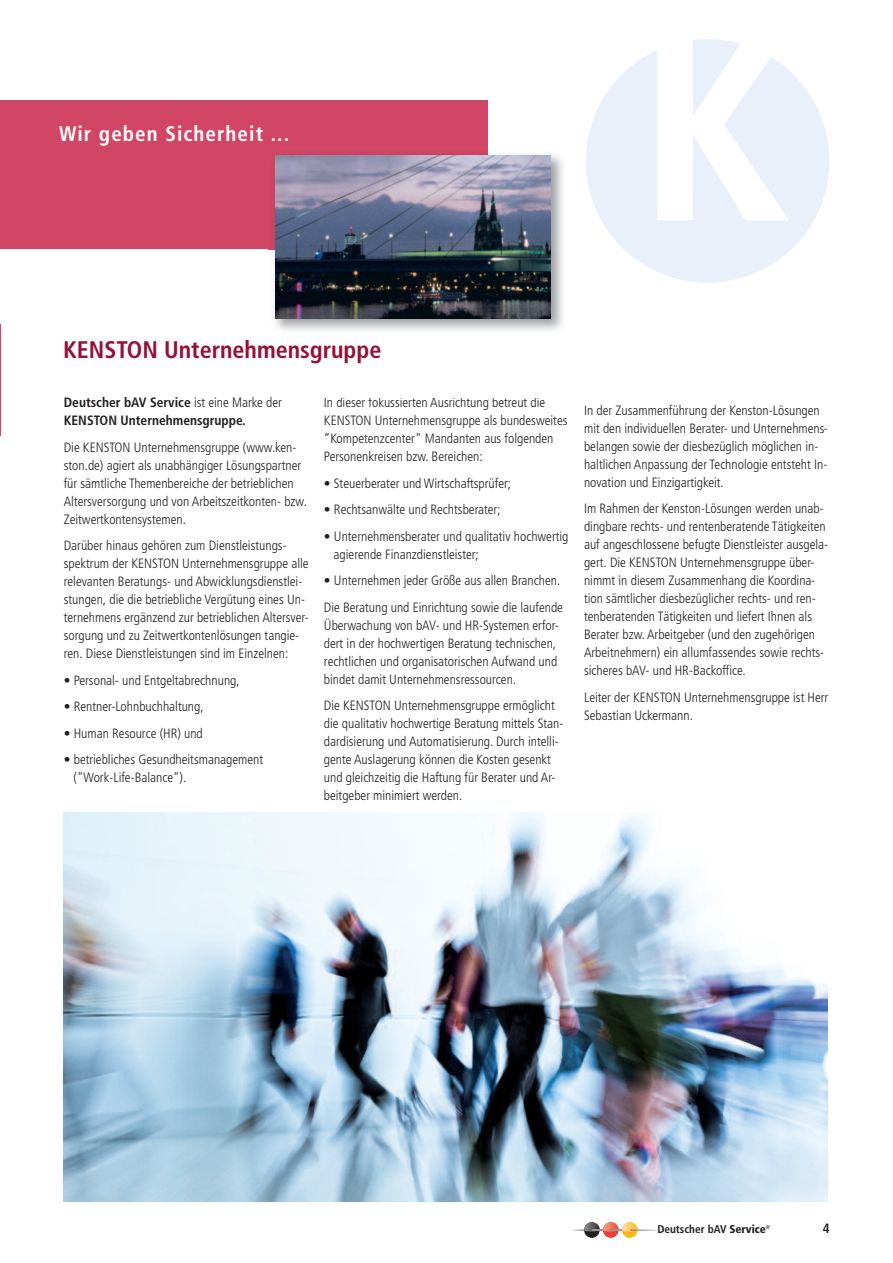
<style>
.page{position:relative;width:893px;height:1263px;background:#fff}
.page>*{position:absolute;margin:0;border:0;box-sizing:border-box;transform-origin:0 0}
.t1{font:700 condensed 24px "Frutiger";color:#971039}
.t2{font:700 condensed 21px "Frutiger";letter-spacing:.05em;color:#fff}
.t3{font:300 condensed 13.5px/18px "Frutiger";color:#231f20}
.t4{font:700 condensed 13.5px/18px "Frutiger";color:#231f20}
.t5{font:700 condensed 11.25px "Frutiger";color:#231f20}
.t6{font:condensed 5.4px "Frutiger";color:#231f20}
.s1{font-weight:300}
.s2{font-weight:900}
</style>
<div class="page">
<svg style="left:584px;top:1222px;width:16px;height:16px"></svg>
<svg style="left:572px;top:1229px;width:12px;height:2px"></svg>
<img style="left:584px;top:1222px;width:16px;height:9px">
<svg style="left:603px;top:1222px;width:16px;height:16px"></svg>
<img style="left:603px;top:1222px;width:16px;height:7px">
<svg style="left:622px;top:1222px;width:16px;height:16px"></svg>
<img style="left:622px;top:1222px;width:16px;height:7px">
<svg style="left:658px;top:1229px;width:6px;height:2px"></svg>
<svg style="left:592px;top:1229px;width:46px;height:2px"></svg>
<hr style="left:0;top:201px;width:1px;height:234px;background:#d04664">
<svg style="left:693px;top:39px;width:47px;height:11px"></svg>
<svg style="left:586px;top:50px;width:243px;height:233px;fill:#e9f0f9"></svg>
<div style="left:0;top:100px;width:488px;height:149px;background:#d04664"></div>
<img style="left:269px;top:154px;width:294px;height:177px">
<img style="left:276px;top:155px;width:274px;height:163px">
<img style="left:64px;top:812px;width:764px;height:390px">
<h2 class="t2" style="left:59px;top:125px;width:231px">Wir geben Sicherheit ...</h2>
<h1 class="t1" style="left:63px;top:340px;width:320px">KENSTON Unternehmensgruppe</h1>
<p class="t4" style="left:64px;top:395px;width:220px">Deutscher bAV Service <span class="s1">ist eine Marke der<br></span>KENSTON Unternehmensgruppe.</p>
<p class="t3" style="left:64px;top:439px;width:245px">Die KENSTON Unternehmensgruppe (www.ken&shy;ston.de) agiert als unabhängiger Lösungspartner für sämtliche Themenbereiche der betrieblichen Altersversorgung und von Arbeitszeitkonten- bzw.<br>Zeitwertkontensystemen.</p>
<p class="t3" style="left:64px;top:538px;width:246px">Darüber hinaus gehören zum Dienstleistungs&shy;spektrum der KENSTON Unternehmensgruppe alle relevanten Beratungs- und Abwicklungsdienstlei&shy;stungen, die die betriebliche Vergütung eines Un&shy;ternehmens ergänzend zur betrieblichen Altersver&shy;sorgung und zu Zeitwertkontenlösungen tangie&shy;ren. Diese Dienstleistungen sind im Einzelnen:</p>
<p class="t3" style="left:64px;top:672px;width:177px">• Personal- und Entgeltabrechnung,</p>
<p class="t3" style="left:64px;top:699px;width:141px">• Rentner-Lohnbuchhaltung,</p>
<p class="t3" style="left:64px;top:725px;width:141px">• Human Resource (HR) und</p>
<p class="t3" style="left:73px;top:752px;width:191px;text-indent:-10px">• betriebliches Gesundheitsmanagement ("Work-Life-Balance").</p>
<p class="t3" style="left:324px;top:395px;width:245px">In dieser fokussierten Ausrichtung betreut die KENSTON Unternehmensgruppe als bundesweites “Kompetenzcenter" Mandanten aus folgenden Personenkreisen bzw. Bereichen:</p>
<p class="t3" style="left:324px;top:475px;width:189px">• Steuerberater und Wirtschaftsprüfer;</p>
<p class="t3" style="left:324px;top:502px;width:178px">• Rechtsanwälte und Rechtsberater;</p>
<p class="t3" style="left:334px;top:528px;width:236px;text-indent:-10px">• Unternehmensberater und qualitativ hochwertig agierende Finanzdienstleister;</p>
<p class="t3" style="left:324px;top:568px;width:241px;line-height:26.5px">• Unternehmen jeder Größe aus allen Branchen.<br>Die Beratung und Einrichtung sowie die laufende</p>
<p class="t3" style="left:324px;top:617px;width:236px">Überwachung von bAV- und HR-Systemen erfor&shy;dert in der hochwertigen Beratung technischen, rechtlichen und organisatorischen Aufwand und bindet damit Unternehmensressourcen.</p>
<p class="t3" style="left:324px;top:698px;width:241px">Die KENSTON Unternehmensgruppe ermöglicht die qualitativ hochwertige Beratung mittels Stan&shy;dardisierung und Automatisierung. Durch intelli&shy;gente Auslagerung können die Kosten gesenkt und gleichzeitig die Haftung für Berater und Ar&shy;beitgeber minimiert werden.</p>
<p class="t3" style="left:584px;top:402px;width:245px">In der Zusammenführung der Kenston-Lösungen mit den individuellen Berater- und Unternehmens&shy;belangen sowie der diesbezüglich möglichen in&shy;haltlichen Anpassung der Technologie entsteht In&shy;novation und Einzigartigkeit.</p>
<p class="t3" style="left:584px;top:501px;width:246px">Im Rahmen der Kenston-Lösungen werden unab&shy;dingbare rechts- und rentenberatende Tätigkeiten auf angeschlossene befugte Dienstleister ausgela&shy;gert. Die KENSTON Unternehmensgruppe über&shy;nimmt in diesem Zusammenhang die Koordina&shy;tion sämtlicher diesbezüglicher rechts- und ren&shy;tenberatenden Tätigkeiten und liefert Ihnen als Berater bzw. Arbeitgeber (und den zugehörigen Arbeitnehmern) ein allumfassendes sowie rechts&shy;sicheres bAV- und HR-Backoffice.</p>
<p class="t3" style="left:584px;top:689px;width:246px">Leiter der KENSTON Unternehmensgruppe ist Herr<br>Sebastian Uckermann.</p>
<p class="t5" style="left:657px;top:1225px;width:110px">Deutscher bAV <span class="s2">Service</span></p>
<p class="t4" style="left:823px;top:1221px;width:9px">4</p>
<p class="t6" style="left:766px;top:1224px;width:6px">®</p>
</div>
